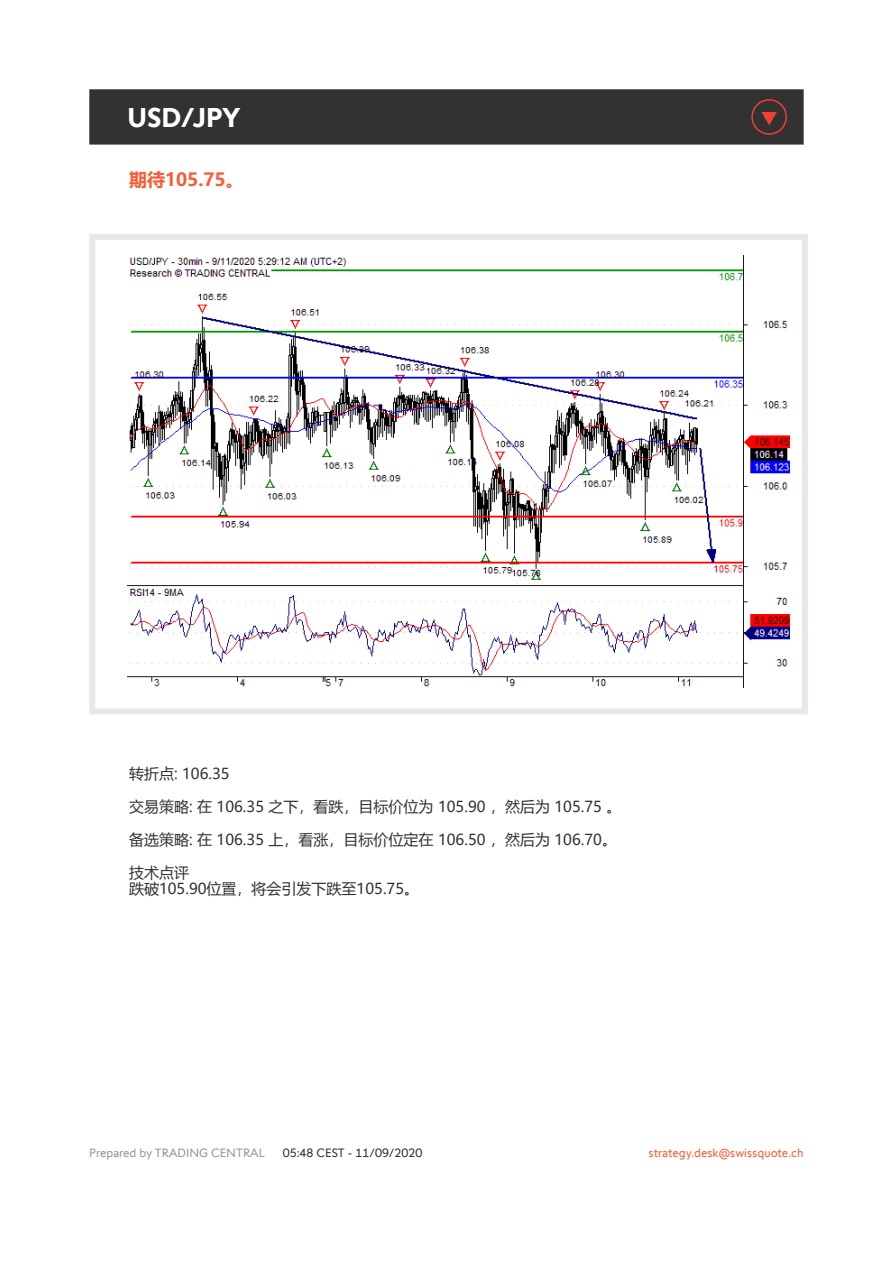
<style>
.page{position:relative;width:893px;height:1263px;background:#fff}
.page>*{position:absolute;margin:0;border:0;box-sizing:border-box;transform-origin:0 0}
.t1{font:700 27px "Swissquote CT";color:#fff}
.t2{font:700 18px "Microsoft Ya Hei UI";color:#fa5b35}
.t3{font:15px/16.5px "Microsoft Ya Hei UI";color:#323232}
.t4{font:12px "Swissquote CT";color:#fa5b35}
.t5{font:12px "Swissquote CT";color:#939598}
.t6{font:12px "Swissquote CT";color:#323232}
</style>
<div class="page">
<div style="left:89px;top:234px;width:719px;height:480px;border:6px solid #e9e8e7"></div>
<div style="left:89px;top:89px;width:715px;height:56px;background:#323232;border:2px solid #323232"></div>
<img style="left:128px;top:255px;width:661px;height:432px">
<svg style="left:751px;top:99px;width:36px;height:36px"></svg>
<h1 class="t1" style="left:128px;top:101px;width:114px">USD/JPY</h1>
<p class="t2" style="left:129px;top:167px;width:116px">期待105.75。</p>
<p class="t3" style="left:129px;top:765px;width:102px">转折点: 106.35</p>
<p class="t3" style="left:129px;top:798px;width:494px">交易策略: 在 106.35 之下，看跌，目标价位为 105.90 ，然后为 105.75 。</p>
<p class="t3" style="left:129px;top:831px;width:489px">备选策略: 在 106.35 上，看涨，目标价位定在 106.50 ，然后为 106.70。</p>
<p class="t3" style="left:129px;top:864px;width:292px">技术点评<br>跌破105.90位置，将会引发下跌至105.75。</p>
<p class="t5" style="left:89px;top:1145px;width:177px">Prepared by TRADING CENTRAL</p>
<p class="t6" style="left:283px;top:1145px;width:141px">05:48 CEST - 11/09/2020</p>
<p class="t4" style="left:649px;top:1145px;width:157px">strategy.desk@swissquote.ch</p>
</div>
